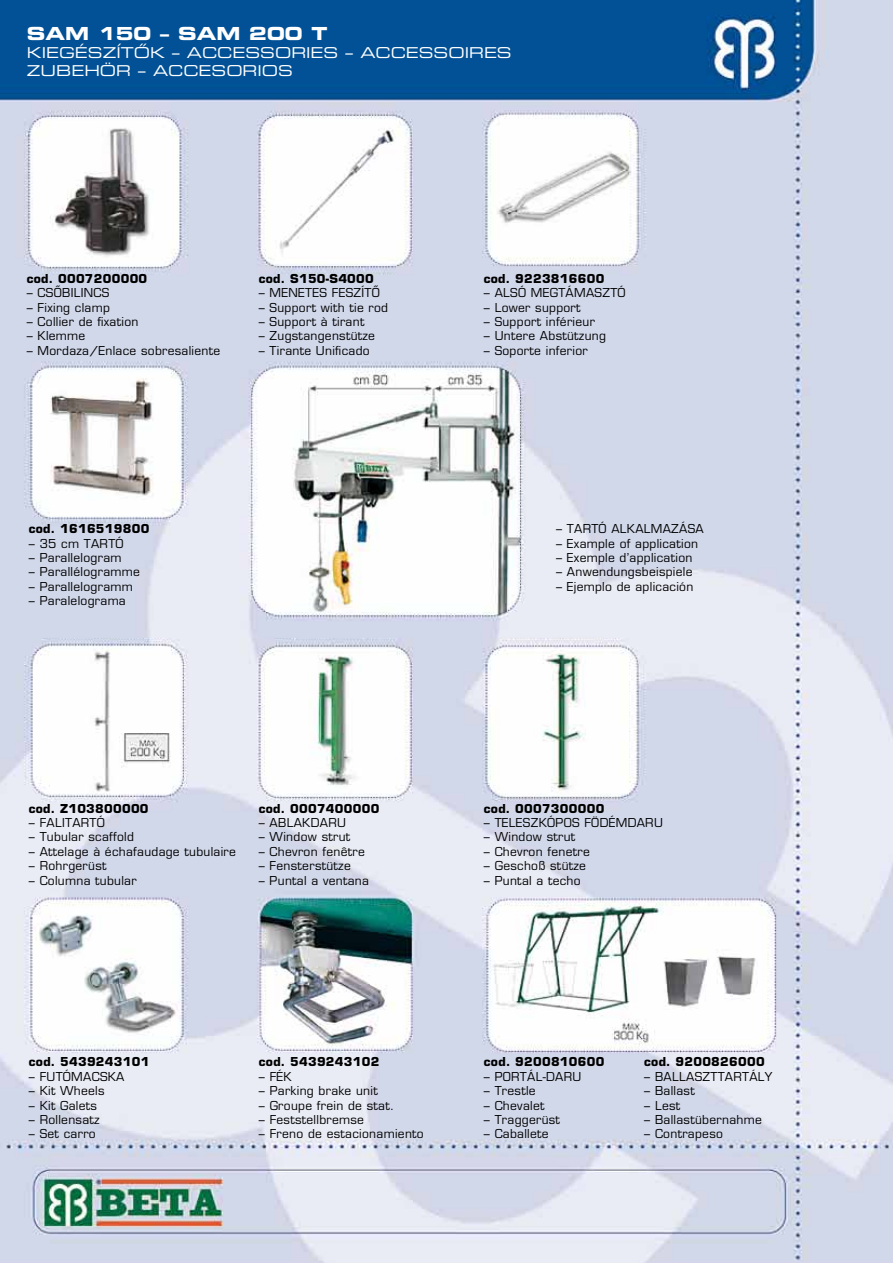
<style>
.page{position:relative;width:893px;height:1263px;background:#fff}
.page>*{position:absolute;margin:0;border:0;box-sizing:border-box;transform-origin:0 0}
.t1{font:18px "Eurostile TF Bold Extended Two";color:#fff}
.t2{font:15px/18px "Eurostile TF Extended Two";color:#fff}
.t3{font:12px "Eurostile TF Nornal";letter-spacing:.025em;color:#000}
.t4{font:12px "Eurostile TF Bold";letter-spacing:.025em;color:#000}
</style>
<div class="page">
<img style="left:0;top:0;width:893px;height:1263px">
<h1 class="t1" style="left:27px;top:21px;width:302px">SAM 150 – SAM 200 T</h1>
<p class="t2" style="left:27px;top:44px;width:486px">KIEGÉSZÍTÔK – ACCESSORIES – ACCESSOIRES<br>ZUBEHÖR – ACCESORIOS</p>
<p class="t4" style="left:27px;top:271px;width:122px">cod. 0007200000</p>
<p class="t3" style="left:27px;top:285px;width:43px">– Csôbilincs</p>
<p class="t3" style="left:27px;top:300px;width:85px">– Fixing clamp</p>
<p class="t3" style="left:27px;top:314px;width:113px">– Collier de fixation</p>
<p class="t3" style="left:27px;top:329px;width:60px">– Klemme</p>
<p class="t3" style="left:27px;top:343px;width:195px">– Mordaza/Enlace sobresaliente</p>
<p class="t4" style="left:259px;top:271px;width:116px">cod. S150-S4000</p>
<p class="t3" style="left:259px;top:285px;width:32px">– Menetes</p>
<p class="t3" style="left:332px;top:285px;width:9px">fesz</p>
<p class="t3" style="left:361px;top:285px;width:20px">ítô</p>
<p class="t3" style="left:259px;top:300px;width:131px">– Support with tie rod</p>
<p class="t3" style="left:259px;top:314px;width:107px">– Support à tirant</p>
<p class="t3" style="left:259px;top:329px;width:118px">– Zugstangenstütze</p>
<p class="t3" style="left:259px;top:343px;width:112px">– Tirante Unificado</p>
<p class="t4" style="left:29px;top:521px;width:122px">cod. 1616519800</p>
<p class="t3" style="left:29px;top:536px;width:64px">– 35 cm tartó</p>
<p class="t3" style="left:29px;top:550px;width:94px">– Parallelogram</p>
<p class="t3" style="left:29px;top:565px;width:113px">– Parallélogramme</p>
<p class="t3" style="left:29px;top:579px;width:105px">– Parallelogramm</p>
<p class="t3" style="left:29px;top:593px;width:98px">– Paralelograma</p>
<p class="t4" style="left:484px;top:271px;width:122px">cod. 9223816600</p>
<p class="t3" style="left:484px;top:285px;width:28px">– Alsó</p>
<p class="t3" style="left:531px;top:285px;width:10px">megt</p>
<p class="t3" style="left:566px;top:285px;width:18px">ámasztó</p>
<p class="t3" style="left:484px;top:300px;width:98px">– Lower support</p>
<p class="t3" style="left:484px;top:314px;width:113px">– Support inférieur</p>
<p class="t3" style="left:484px;top:329px;width:124px">– Untere Abstützung</p>
<p class="t3" style="left:484px;top:343px;width:105px">– Soporte inferior</p>
<p class="t3" style="left:556px;top:521px;width:27px">– Tartó</p>
<p class="t3" style="left:611px;top:521px;width:10px">alkalmaz</p>
<p class="t3" style="left:679px;top:521px;width:18px">ása</p>
<p class="t3" style="left:556px;top:536px;width:143px">– Example of application</p>
<p class="t3" style="left:556px;top:550px;width:138px">– Exemple d’application</p>
<p class="t3" style="left:556px;top:565px;width:138px">– Anwendungsbeispiele</p>
<p class="t3" style="left:556px;top:579px;width:139px">– Ejemplo de aplicación</p>
<p class="t4" style="left:29px;top:800px;width:121px">cod. Z103800000</p>
<p class="t3" style="left:29px;top:815px;width:26px">– Falitartó</p>
<p class="t3" style="left:29px;top:830px;width:106px">– Tubular scaffold</p>
<p class="t3" style="left:29px;top:844px;width:208px">– Attelage à échafaudage tubulaire</p>
<p class="t3" style="left:29px;top:858px;width:79px">– Rohrgerüst</p>
<p class="t3" style="left:29px;top:873px;width:109px">– Columna tubular</p>
<p class="t4" style="left:259px;top:800px;width:122px">cod. 0007400000</p>
<p class="t3" style="left:259px;top:815px;width:29px">– Ablakdaru</p>
<p class="t3" style="left:259px;top:830px;width:93px">– Window strut</p>
<p class="t3" style="left:259px;top:844px;width:107px">– Chevron fenêtre</p>
<p class="t3" style="left:259px;top:858px;width:93px">– Fensterstütze</p>
<p class="t3" style="left:259px;top:873px;width:112px">– Puntal a ventana</p>
<p class="t4" style="left:484px;top:800px;width:122px">cod. 0007300000</p>
<p class="t3" style="left:484px;top:815px;width:27px">– Teleszkópos</p>
<p class="t3" style="left:584px;top:815px;width:10px">födémdaru</p>
<p class="t3" style="left:484px;top:830px;width:93px">– Window strut</p>
<p class="t3" style="left:484px;top:844px;width:107px">– Chevron fenetre</p>
<p class="t3" style="left:484px;top:858px;width:104px">– Geschoß stütze</p>
<p class="t3" style="left:484px;top:873px;width:98px">– Puntal a techo</p>
<p class="t4" style="left:29px;top:1054px;width:122px">cod. 5439243101</p>
<p class="t3" style="left:29px;top:1069px;width:28px">– Futómacska</p>
<p class="t3" style="left:29px;top:1083px;width:77px">– Kit Wheels</p>
<p class="t3" style="left:29px;top:1098px;width:70px">– Kit Galets</p>
<p class="t3" style="left:29px;top:1112px;width:72px">– Rollensatz</p>
<p class="t3" style="left:29px;top:1127px;width:68px">– Set carro</p>
<p class="t4" style="left:259px;top:1054px;width:122px">cod. 5439243102</p>
<p class="t3" style="left:259px;top:1069px;width:27px">– Fék</p>
<p class="t3" style="left:259px;top:1083px;width:120px">– Parking brake unit</p>
<p class="t3" style="left:259px;top:1098px;width:137px">– Groupe frein de stat.</p>
<p class="t3" style="left:259px;top:1112px;width:107px">– Feststellbremse</p>
<p class="t3" style="left:259px;top:1127px;width:166px">– Freno de estacionamiento</p>
<p class="t4" style="left:484px;top:1054px;width:122px">cod. 9200810600</p>
<p class="t3" style="left:484px;top:1069px;width:28px">– Port</p>
<p class="t3" style="left:527px;top:1069px;width:29px">ál-daru</p>
<p class="t3" style="left:484px;top:1083px;width:53px">– Trestle</p>
<p class="t3" style="left:484px;top:1098px;width:62px">– Chevalet</p>
<p class="t3" style="left:484px;top:1112px;width:78px">– Traggerüst</p>
<p class="t3" style="left:484px;top:1127px;width:66px">– Caballete</p>
<p class="t4" style="left:644px;top:1054px;width:122px">cod. 9200826000</p>
<p class="t3" style="left:644px;top:1069px;width:29px">– Ballaszttart</p>
<p class="t3" style="left:749px;top:1069px;width:17px">ály</p>
<p class="t3" style="left:644px;top:1083px;width:52px">– Ballast</p>
<p class="t3" style="left:644px;top:1098px;width:37px">– Lest</p>
<p class="t3" style="left:644px;top:1112px;width:119px">– Ballastübernahme</p>
<p class="t3" style="left:644px;top:1127px;width:80px">– Contrapeso</p>
</div>
